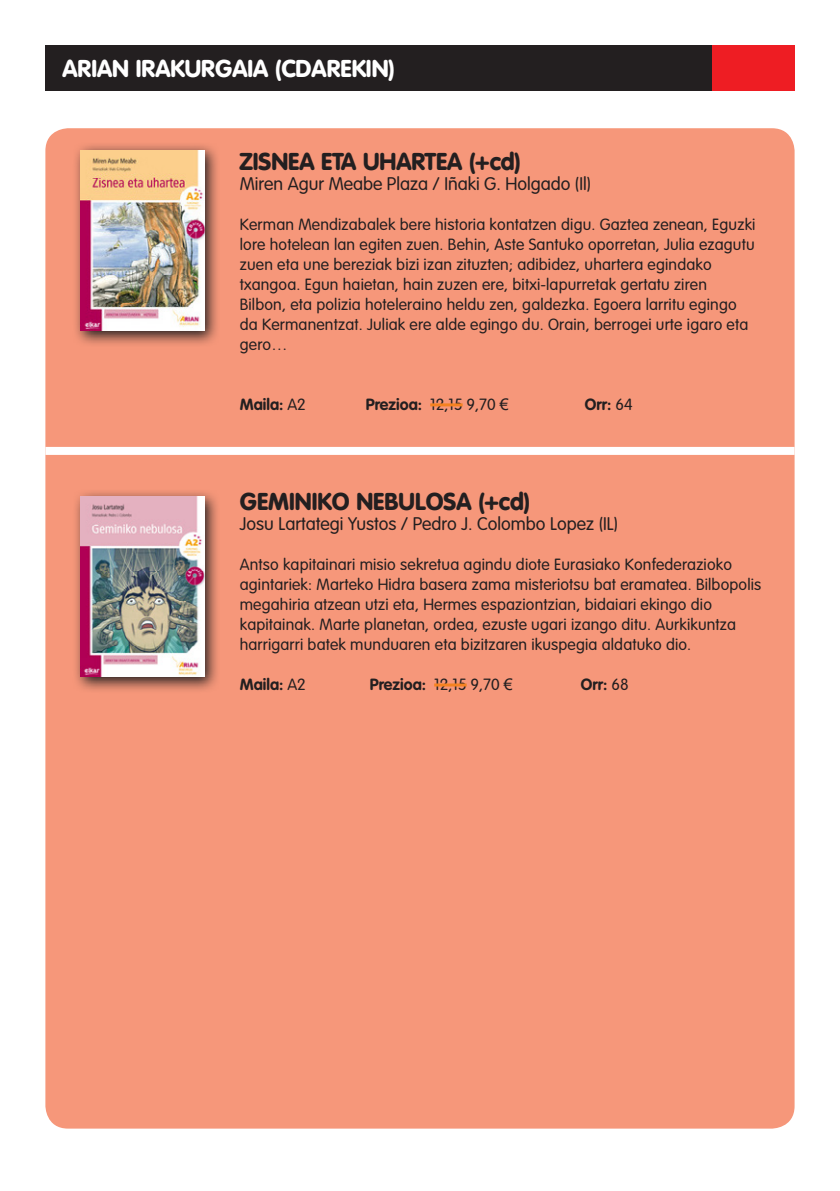
<style>
.page{position:relative;width:840px;height:1191px;background:#fff}
.page>*{position:absolute;margin:0;border:0;box-sizing:border-box;transform-origin:0 0}
.t1{font:900 24px "VAG Rounded";color:#fff}
.Lehenetsia{font:900 24px "VAG Rounded";color:#231f20}
.Lehenetsia-2{font:300 18px "VAG Rounded";color:#231f20}
.Lehenetsia-3{font:300 16px/20px "VAG Rounded";letter-spacing:.01em;color:#231f20}
.Lehenetsia-4{font:700 16px "VAG Rounded";color:#231f20}
.s1{font-weight:300}
.s2{font-weight:700}
.s3{font-family:"Arial";font-weight:400}
</style>
<div class="page">
<div style="left:45px;top:128px;width:749px;height:1000px;background:#f6977a;border-radius:23px"></div>
<div style="left:703px;top:45px;width:91px;height:46px;background:#ee1d23"></div>
<div style="left:45px;top:45px;width:666px;height:46px;background:#231f20"></div>
<div style="left:45px;top:447px;width:749px;height:8px;background:#fff"></div>
<svg style="left:75px;top:145px;width:142px;height:199px"></svg>
<img style="left:80px;top:150px;width:124px;height:180px">
<svg style="left:75px;top:492px;width:142px;height:198px"></svg>
<img style="left:80px;top:497px;width:124px;height:180px">
<hr style="left:430px;top:403px;width:32px;height:3px;background:#f58220">
<hr style="left:434px;top:683px;width:32px;height:3px;background:#f58220">
<h1 class="t1" style="left:62px;top:54px;width:209px">cfdsfadasfsdaafdsa</h1>
<p class="t1" style="left:62px;top:54px;width:334px">ARIAN IRAKURGAIA (CDAREKIN)</p>
<p class="Lehenetsia" style="left:240px;top:147px;width:282px">ZISNEA ETA UHARTEA (+cd)</p>
<p class="Lehenetsia-2" style="left:240px;top:173px;width:352px">Miren Agur Meabe Plaza / Iñaki G. Holgado (Il)</p>
<p class="Lehenetsia-3" style="left:240px;top:214px;width:517px">Kerman Mendizabalek bere historia kontatzen digu. Gaztea zenean, Eguzki lore hotelean lan egiten zuen. Behin, Aste Santuko oporretan, Julia ezagutu zuen eta une bereziak bizi izan zituzten; adibidez, uhartera egindako txangoa. Egun haietan, hain zuzen ere, bitxi-lapurretak gertatu ziren Bilbon, eta polizia hoteleraino heldu zen, galdezka. Egoera larritu egingo da Kermanentzat. Juliak ere alde egingo du. Orain, berrogei urte igaro eta gero…</p>
<p class="Lehenetsia-4" style="left:240px;top:395px;width:68px">Maila: <span class="s1">A2</span></p>
<p class="Lehenetsia-3" style="left:366px;top:394px;width:144px"><span class="s2">Prezioa:</span> 12,15 9,70 <span class="s3">€</span></p>
<p class="Lehenetsia-4" style="left:584px;top:395px;width:49px">Orr: <span class="s1">64</span></p>
<p class="Lehenetsia" style="left:240px;top:487px;width:291px">GEMINIKO NEBULOSA (+cd)</p>
<p class="Lehenetsia-2" style="left:240px;top:513px;width:379px">Josu Lartategi Yustos / Pedro J. Colombo Lopez (IL)</p>
<p class="Lehenetsia-3" style="left:240px;top:554px;width:522px">Antso kapitainari misio sekretua agindu diote Eurasiako Konfederazioko agintariek: Marteko Hidra basera zama misteriotsu bat eramatea. Bilbopolis megahiria atzean utzi eta, Hermes espaziontzian, bidaiari ekingo dio kapitainak. Marte planetan, ordea, ezuste ugari izango ditu. Aurkikuntza harrigarri batek munduaren eta bizitzaren ikuspegia aldatuko dio.</p>
<p class="Lehenetsia-4" style="left:240px;top:675px;width:68px">Maila: <span class="s1">A2</span></p>
<p class="Lehenetsia-3" style="left:370px;top:674px;width:144px"><span class="s2">Prezioa:</span> 12,15 9,70 <span class="s3">€</span></p>
<p class="Lehenetsia-4" style="left:580px;top:675px;width:49px">Orr: <span class="s1">68</span></p>
</div>
